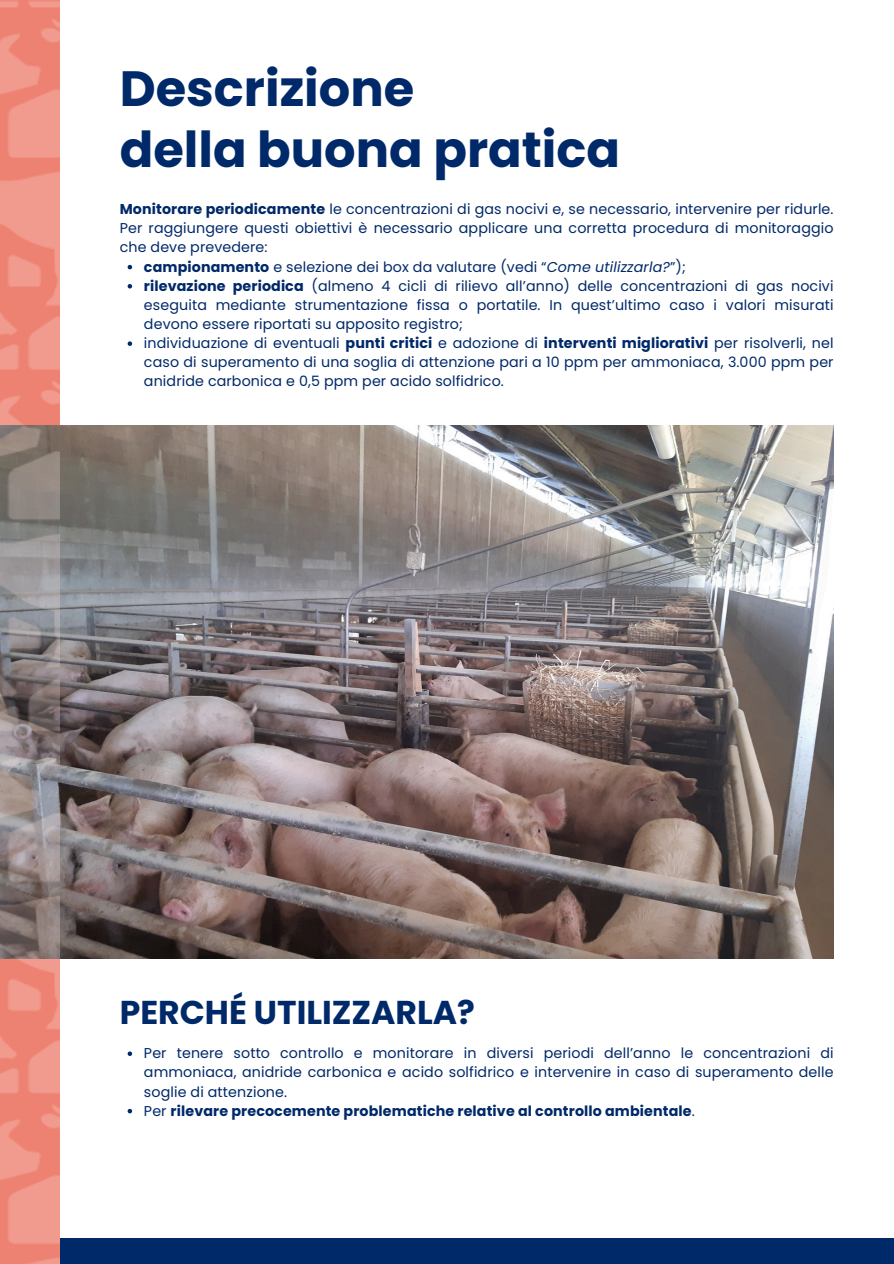
<style>
.page{position:relative;width:894px;height:1264px;background:#fff}
.page>*{position:absolute;margin:0;border:0;box-sizing:border-box;transform-origin:0 0}
.t1{font:700 49.5px/60.8px "Poppins";color:#002969}
.t2{font:700 33px "Poppins";color:#002969}
.t3{font:14.25px/19.2px "Poppins";letter-spacing:.01em;color:#002969;text-align:justify}
.t4{font:700 14.25px "Poppins";letter-spacing:.01em;color:#002969}
.s1{font-weight:700}
.s2{font-style:italic}
.s3{font-weight:400}
</style>
<div class="page">
<div style="left:0;top:1237px;width:893px;height:26px;background:#002969"></div>
<img style="left:59px;top:426px;width:774px;height:532px">
<img style="left:0;top:0;width:59px;height:1263px">
<svg style="left:128px;top:265px;width:4px;height:4px"></svg>
<svg style="left:128px;top:284px;width:4px;height:4px"></svg>
<svg style="left:128px;top:341px;width:4px;height:5px"></svg>
<svg style="left:128px;top:1051px;width:4px;height:4px"></svg>
<svg style="left:128px;top:1108px;width:4px;height:5px"></svg>
<h1 class="t1" style="left:120px;top:58px;width:502px">Descrizione<br>della buona pratica</h1>
<p class="t3" style="left:120px;top:200px;width:715px"><span class="s1">Monitorare periodicamente</span> le concentrazioni di gas nocivi e, se necessario, intervenire per ridurle.<br>Per raggiungere questi obiettivi è necessario applicare una corretta procedura di monitoraggio che deve prevedere:</p>
<p class="t3" style="left:144px;top:257px;width:543px"><span class="s1">campionamento</span> e selezione dei box da valutare (vedi “<span class="s2">Come utilizzarla?</span>”);</p>
<p class="t3" style="left:144px;top:276px;width:691px"><span class="s1">rilevazione periodica</span> (almeno 4 cicli di rilievo all’anno) delle concentrazioni di gas nocivi eseguita mediante strumentazione fissa o portatile. In quest’ultimo caso i valori misurati devono essere riportati su apposito registro;</p>
<p class="t3" style="left:144px;top:333px;width:691px">individuazione di eventuali <span class="s1">punti critici</span> e adozione di <span class="s1">interventi migliorativi</span> per risolverli, nel caso di superamento di una soglia di attenzione pari a 10 ppm per ammoniaca, 3.000 ppm per anidride carbonica e 0,5 ppm per acido solfidrico.</p>
<p class="t2" style="left:120px;top:989px;width:356px">PERCHÉ UTILIZZARLA?</p>
<p class="t3" style="left:144px;top:1043px;width:691px">Per tenere sotto controllo e monitorare in diversi periodi dell’anno le concentrazioni di ammoniaca, anidride carbonica e acido solfidrico e intervenire in caso di superamento delle soglie di attenzione.</p>
<h2 class="t4" style="left:144px;top:1100px;width:552px"><span class="s3">Per</span> rilevare precocemente problematiche relative al controllo ambientale<span class="s3">.</span></h2>
</div>
